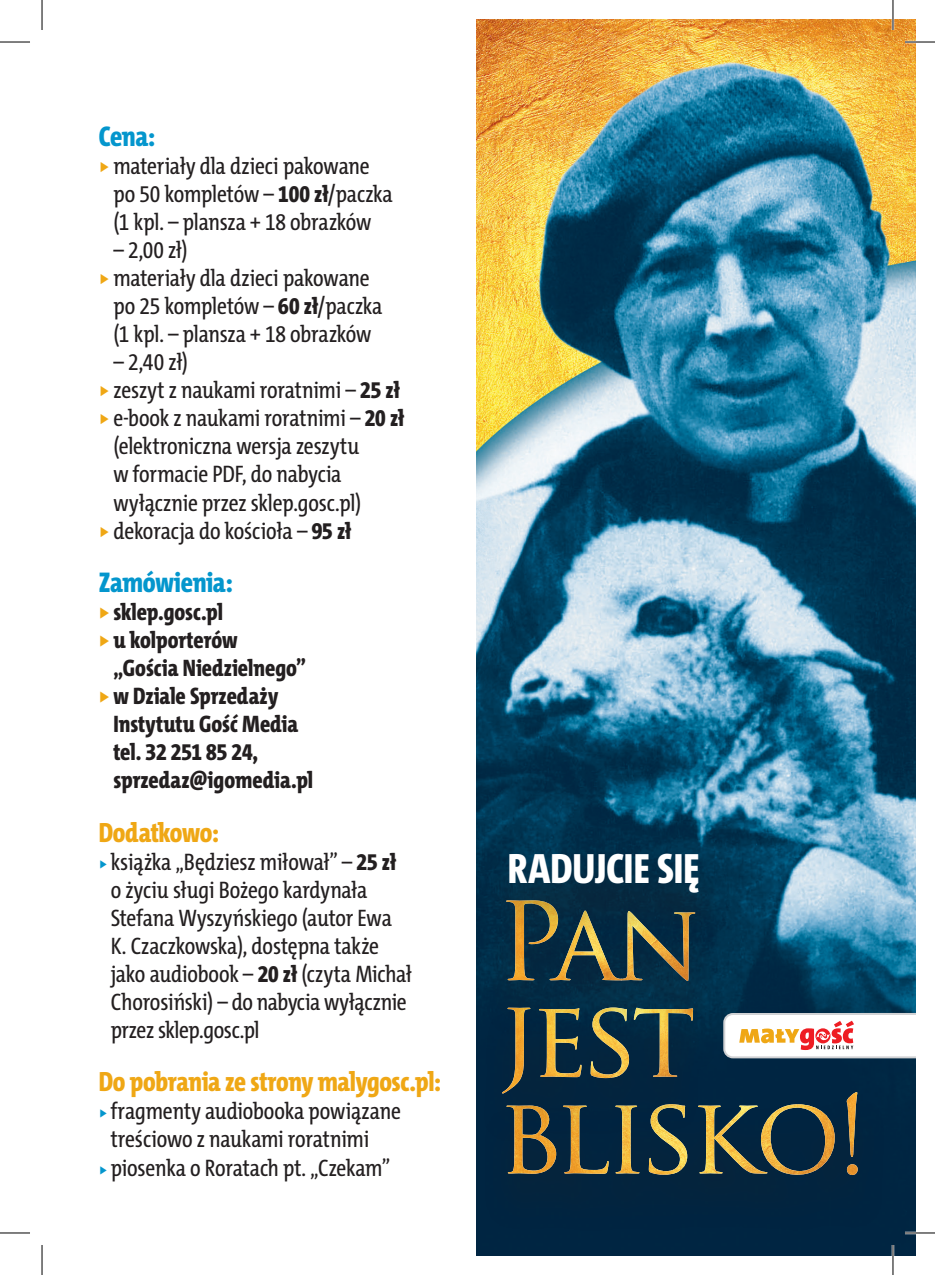
<style>
.page{position:relative;width:935px;height:1275px;background:#fff}
.page>*{position:absolute;margin:0;border:0;box-sizing:border-box;transform-origin:0 0}
.t1{font:800 42.8px "The Mix Cd";color:#fff}
.t2{font:800 28.6px "The Mix Cd";letter-spacing:-.015em;color:#0496cd}
.t3{font:800 28px "The Mix Cd";letter-spacing:-.015em;color:#efa715}
.t4{font:24px/28px "The Mix Cd";letter-spacing:-.005em;color:#231f20}
.t5{font:800 24px "The Mix Cd";color:#231f20}
.s1{color:#efa715}
.s2{font-weight:800}
.s3{font-size:19.4px;color:#0496cd}
</style>
<div class="page">
<img style="left:477px;top:19px;width:438px;height:1236px">
<div style="left:481px;top:1092px;width:406px;height:141px;background:#012440"></div>
<div style="left:476px;top:1005px;width:246px;height:144px;background:#002441"></div>
<div style="left:481px;top:897px;width:240px;height:143px;background:#022e48"></div>
<img style="left:507px;top:951px;width:182px;height:30px">
<svg style="left:502px;top:1007px;width:413px;height:168px"></svg>
<div style="left:478px;top:851px;width:251px;height:100px;background:#231f20;opacity:.5"></div>
<hr style="left:904px;top:41px;width:30px;height:2px;background:#fff">
<hr style="left:904px;top:1231px;width:30px;height:3px;background:#fff">
<hr style="left:891px;top:0;width:3px;height:30px;background:#fff">
<hr style="left:891px;top:1245px;width:3px;height:30px;background:#fff">
<hr style="left:0;top:42px;width:30px;height:1px;background:#000">
<hr style="left:904px;top:42px;width:30px;height:1px;background:#000">
<hr style="left:0;top:1232px;width:30px;height:1px;background:#000">
<hr style="left:904px;top:1232px;width:30px;height:1px;background:#000">
<hr style="left:42px;top:0;width:1px;height:30px;background:#000">
<hr style="left:42px;top:1245px;width:1px;height:30px;background:#000">
<hr style="left:892px;top:0;width:1px;height:30px;background:#000">
<hr style="left:892px;top:1245px;width:1px;height:30px;background:#000">
<p class="t2" style="left:99px;top:117px;width:58px">Cena:</p>
<p class="t4" style="left:113px;top:151px;width:281px;text-indent:-15px"><span class="s1">⊲</span> materiały dla dzieci pakowane po 50 kompletów – <span class="s2">100 zł</span>/paczka (1 kpl. – plansza + 18 obrazków</p>
<p class="t4" style="left:113px;top:235px;width:76px">– 2,00 zł)</p>
<p class="t4" style="left:99px;top:263px;width:272px"><span class="s1">⊲</span> materiały dla dzieci pakowane</p>
<p class="t4" style="left:113px;top:291px;width:270px">po 25 kompletów – <span class="s2">60 zł</span>/paczka</p>
<p class="t4" style="left:113px;top:319px;width:259px">(1 kpl. – plansza + 18 obrazków</p>
<p class="t4" style="left:113px;top:347px;width:76px">– 2,40 zł)</p>
<p class="t4" style="left:99px;top:375px;width:303px"><span class="s1">⊲</span> zeszyt z naukami roratnimi – <span class="s2">25 zł</span></p>
<p class="t4" style="left:99px;top:403px;width:307px"><span class="s1">⊲</span> e-book z naukami roratnimi – <span class="s2">20 zł</span></p>
<p class="t4" style="left:113px;top:431px;width:247px">(elektroniczna wersja zeszytu</p>
<p class="t4" style="left:113px;top:459px;width:229px">w formacie PDF, do nabycia</p>
<p class="t4" style="left:113px;top:487px;width:249px">wyłącznie przez sklep.gosc.pl)</p>
<p class="t4" style="left:99px;top:516px;width:254px"><span class="s1">⊲</span> dekoracja do kościoła – <span class="s2">95 zł</span></p>
<p class="t2" style="left:99px;top:564px;width:135px">Zamówienia:</p>
<p class="t5" style="left:99px;top:596px;width:126px"><span class="s1">⊲</span> sklep.gosc.pl</p>
<p class="t5" style="left:99px;top:624px;width:140px"><span class="s1">⊲</span> u kolporterów</p>
<p class="t5" style="left:113px;top:652px;width:194px">„Gościa Niedzielnego”</p>
<p class="t5" style="left:99px;top:680px;width:181px"><span class="s1">⊲</span> w Dziale Sprzedaży</p>
<p class="t5" style="left:113px;top:708px;width:186px">Instytutu Gość Media</p>
<p class="t5" style="left:113px;top:737px;width:146px">tel. 32 251 85 24,</p>
<p class="t5" style="left:113px;top:765px;width:201px">sprzedaz@igomedia.pl</p>
<p class="t3" style="left:99px;top:814px;width:121px">Dodatkowo:</p>
<p class="t4" style="left:111px;top:846px;width:303px;text-indent:-12px"><span class="s3">⊲</span> książka „Będziesz miłował” – <span class="s2">25 zł </span>o życiu sługi Bożego kardynała<br>Stefana Wyszyńskiego (autor Ewa<br>K. Czaczkowska), dostępna także jako audiobook – <span class="s2">20 zł</span> (czyta Michał<br>Chorosiński) – do nabycia wyłącznie przez sklep.gosc.pl</p>
<p class="t3" style="left:99px;top:1063px;width:344px">Do pobrania ze strony malygosc.pl:</p>
<p class="t4" style="left:99px;top:1096px;width:303px"><span class="s3">⊲</span> fragmenty audiobooka powiązane</p>
<p class="t4" style="left:111px;top:1124px;width:260px">treściowo z naukami roratnimi</p>
<p class="t4" style="left:99px;top:1152px;width:293px"><span class="s3">⊲</span> piosenka o Roratach pt. „Czekam”</p>
<h1 class="t1" style="left:508px;top:841px;width:193px">RADUJCIE SIĘ</h1>
</div>
